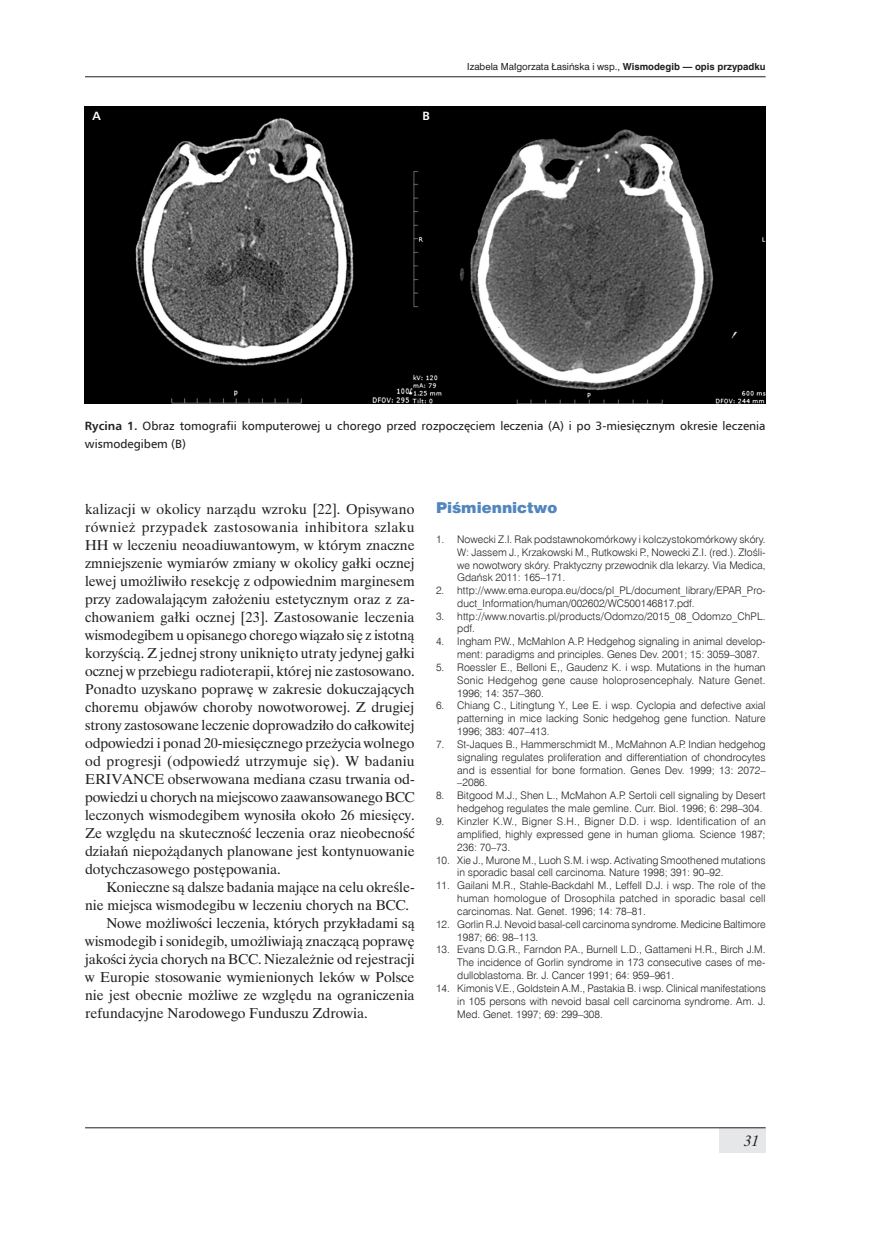
<style>
.page{position:relative;width:872px;height:1234px;background:#fff}
.page>*{position:absolute;margin:0;border:0;box-sizing:border-box;transform-origin:0 0}
._20_rozdzial_1__piśm{font:15px "Swis 721 Blk EU";color:#5286bd}
.t1{font:italic 15px "Time Ibis EE";color:#231f20}
._10_tekst{font:14.25px/18px "Time Ibis EE";color:#231f20;text-align:justify}
._80_podpis_ryciny{font:12px/18px "Humnst 777 EU";color:#231f20}
._80_podpis_ryciny-2{font:700 12px "Humnst 777 EU";color:#fff}
.t2{font:10.5px/12.8px "Swis 721 Lt EU";color:#231f20;text-align:justify}
.t3{font:9px "Swis 721 PL";color:#231f20}
.s1{font-weight:700}
</style>
<div class="page">
<hr style="left:85px;top:76px;width:680px;height:1px;background:#231f20">
<div style="left:719px;top:1127px;width:46px;height:25px;background:#e6e7e9"></div>
<hr style="left:85px;top:1127px;width:680px;height:1px;background:#231f20">
<img style="left:85px;top:106px;width:680px;height:297px">
<p class="_80_podpis_ryciny-2" style="left:93px;top:108px;width:10px">A</p>
<p class="_80_podpis_ryciny-2" style="left:422px;top:108px;width:9px">B</p>
<p class="t3" style="left:467px;top:61px;width:300px">Izabela Małgorzata Łasińska i wsp., <span class="s1">Wismodegib — opis przypadku</span></p>
<p class="_80_podpis_ryciny" style="left:85px;top:417px;width:682px"><span class="s1">Rycina 1.</span> Obraz tomografii komputerowej u chorego przed rozpoczęciem leczenia (A) i po 3-miesięcznym okresie leczenia wismodegibem (B)</p>
<p class="_10_tekst" style="left:85px;top:500px;width:331px">kalizacji w okolicy narządu wzroku [22]. Opisywano również przypadek zastosowania inhibitora szlaku HH w leczeniu neoadiuwantowym, w którym znaczne zmniejszenie wymiarów zmiany w okolicy gałki ocznej lewej umożliwiło resekcję z odpowiednim marginesem przy zadowalającym założeniu estetycznym oraz z za&shy;chowaniem gałki ocznej [23]. Zastosowanie leczenia wismodegibem u opisanego chorego wiązało się z istotną korzyścią. Z jednej strony uniknięto utraty jedynej gałki ocznej w przebiegu radioterapii, której nie zastosowano.<br>Ponadto uzyskano poprawę w zakresie dokuczających choremu objawów choroby nowotworowej. Z drugiej strony zastosowane leczenie doprowadziło do całkowitej odpowiedzi i ponad 20-miesięcznego przeżycia wolnego od progresji (odpowiedź utrzymuje się). W badaniu ERIVANCE obserwowana mediana czasu trwania od&shy;powiedzi u chorych na miejscowo zaawansowanego BCC leczonych wismodegibem wynosiła około 26 miesięcy.<br>Ze względu na skuteczność leczenia oraz nieobecność działań niepożądanych planowane jest kontynuowanie dotychczasowego postępowania.</p>
<p class="_10_tekst" style="left:85px;top:878px;width:331px;text-indent:21px">Konieczne są dalsze badania mające na celu określe&shy;nie miejsca wismodegibu w leczeniu chorych na BCC.</p>
<p class="_10_tekst" style="left:85px;top:914px;width:331px;text-indent:21px">Nowe możliwości leczenia, których przykładami są wismodegib i sonidegib, umożliwiają znaczącą poprawę jakości życia chorych na BCC. Niezależnie od rejestracji w Europie stosowanie wymienionych leków w Polsce nie jest obecnie możliwe ze względu na ograniczenia refundacyjne Narodowego Funduszu Zdrowia.</p>
<p class="_20_rozdzial_1__piśm" style="left:436px;top:498px;width:123px">Piśmiennictwo</p>
<p class="t2" style="left:457px;top:533px;width:310px;text-indent:-21px">1. Nowecki Z.I. Rak podstawnokomórkowy i kolczystokomórkowy skóry.<br>W: Jassem J., Krzakowski M., Rutkowski P., Nowecki Z.I. (red.). Złośli&shy;we nowotwory skóry. Praktyczny przewodnik dla lekarzy. Via Medica, Gdańsk 2011: 165–171.</p>
<p class="t2" style="left:457px;top:584px;width:310px;text-indent:-21px">2. http://www.ema.europa.eu/docs/pl_PL/document_library/EPAR_Pro&shy;duct_Information/human/002602/WC500146817.pdf.</p>
<p class="t2" style="left:457px;top:609px;width:310px;text-indent:-21px">3. http://www.novartis.pl/products/Odomzo/2015_08_Odomzo_ChPL. pdf.</p>
<p class="t2" style="left:457px;top:635px;width:310px;text-indent:-21px">4. Ingham P.W., McMahlon A.P. Hedgehog signaling in animal develop&shy;ment: paradigms and principles. Genes Dev. 2001; 15: 3059–3087.</p>
<p class="t2" style="left:457px;top:661px;width:310px;text-indent:-21px">5. Roessler E., Belloni E,, Gaudenz K. i wsp. Mutations in the human Sonic Hedgehog gene cause holoprosencephaly. Nature Genet.<br>1996; 14: 357–360.</p>
<p class="t2" style="left:457px;top:699px;width:310px;text-indent:-21px">6. Chiang C., Litingtung Y., Lee E. i wsp. Cyclopia and defective axial patterning in mice lacking Sonic hedgehog gene function. Nature 1996; 383: 407–413.</p>
<p class="t2" style="left:457px;top:738px;width:310px;text-indent:-21px">7. St-Jaques B., Hammerschmidt M., McMahnon A.P. Indian hedgehog signaling regulates proliferation and differentiation of chondrocytes and is essential for bone formation. Genes Dev. 1999; 13: 2072– –2086.</p>
<p class="t2" style="left:457px;top:789px;width:310px;text-indent:-21px">8. Bitgood M.J., Shen L., McMahon A.P. Sertoli cell signaling by Desert hedgehog regulates the male gemline. Curr. Biol. 1996; 6: 298–304.</p>
<p class="t2" style="left:457px;top:814px;width:310px;text-indent:-21px">9. Kinzler K.W., Bigner S.H., Bigner D.D. i wsp. Identification of an amplified, highly expressed gene in human glioma. Science 1987; 236: 70–73.</p>
<p class="t2" style="left:457px;top:853px;width:310px;text-indent:-21px">10. Xie J., Murone M., Luoh S.M. i wsp. Activating Smoothened mutations in sporadic basal cell carcinoma. Nature 1998; 391: 90–92.</p>
<p class="t2" style="left:457px;top:879px;width:310px;text-indent:-21px">11. Gailani M.R., Stahle-Backdahl M., Leffell D.J. i wsp. The role of the human homologue of Drosophila patched in sporadic basal cell carcinomas. Nat. Genet. 1996; 14: 78–81.</p>
<p class="t2" style="left:457px;top:917px;width:310px;text-indent:-21px">12. Gorlin R.J. Nevoid basal-cell carcinoma syndrome. Medicine Baltimore<br>1987; 66: 98–113.</p>
<p class="t2" style="left:457px;top:943px;width:310px;text-indent:-21px">13. Evans D.G.R., Farndon P.A., Burnell L.D., Gattameni H.R., Birch J.M.<br>The incidence of Gorlin syndrome in 173 consecutive cases of me&shy;dulloblastoma. Br. J. Cancer 1991; 64: 959–961.</p>
<p class="t2" style="left:457px;top:981px;width:310px;text-indent:-21px">14. Kimonis V.E., Goldstein A.M., Pastakia B. i wsp. Clinical manifestations in 105 persons with nevoid basal cell carcinoma syndrome. Am. J.<br>Med. Genet. 1997; 69: 299–308.</p>
<h1 class="t1" style="left:744px;top:1131px;width:16px">31</h1>
</div>
